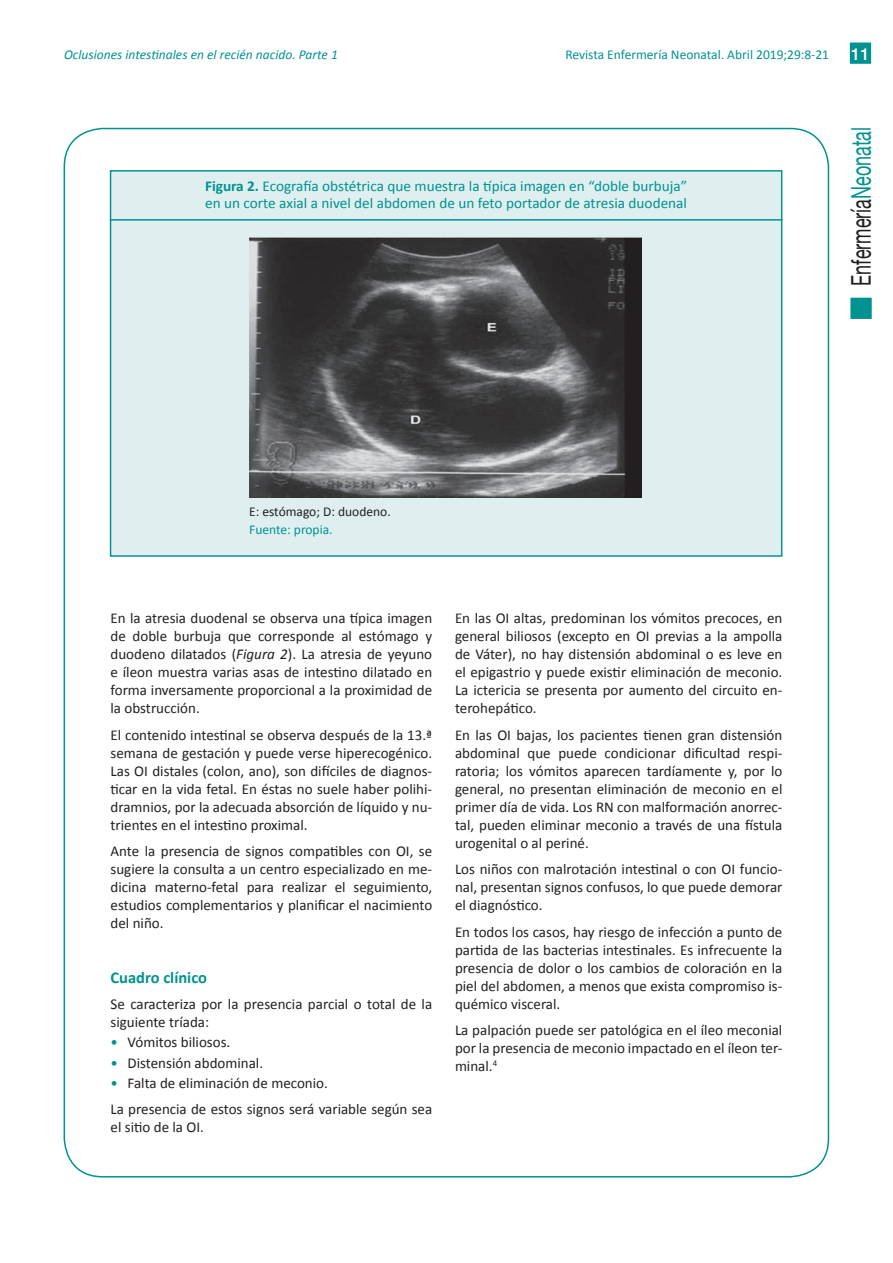
<style>
.page{position:relative;width:893px;height:1263px;background:#fff}
.page>*{position:absolute;margin:0;border:0;box-sizing:border-box;transform-origin:0 0}
.t1{font:27.15px "Helvetica Neue";color:#231f20;scale:.66 1}
.t2{font:700 16.5px "Calibri";color:#009290}
.t3{font:500 16.5px "Helvetica Neue";color:#fff}
.t4{font:15px/18px "Calibri";color:#231f20;text-align:justify}
.t5{font:15px/17.7px "Calibri";color:#009290}
.t6{font:13.5px "Calibri";color:#009290}
.t7{font:italic 13.5px "Calibri";color:#009290}
.t8{font:13.5px "Calibri";color:#231f20}
.s1{font-weight:700}
.s2{color:#009290}
.s3{font-style:italic}
</style>
<div class="page">
<div style="left:850px;top:298px;width:22px;height:21px;background:#009290;border:2px solid #009290"></div>
<div style="left:850px;top:43px;width:21px;height:21px;background:#009290"></div>
<div style="left:110px;top:170px;width:672px;height:387px;background:#dfeff0;border:1px solid #009290"></div>
<img style="left:249px;top:237px;width:393px;height:260px">
<hr style="left:110px;top:219px;width:672px;height:2px;background:#009290">
<p class="t7" style="left:64px;top:46px;width:275px">Oclusiones intestinales en el recién nacido. Parte 1</p>
<p class="t6" style="left:565px;top:46px;width:265px">Revista Enfermería Neonatal. Abril 2019;29:8-21</p>
<p class="t3" style="left:851px;top:44px;width:20px">11</p>
<p class="t5" style="left:205px;top:176px;width:484px"><span class="s1">Figura 2.</span> Ecografía obstétrica que muestra la típica imagen en “doble burbuja” en un corte axial a nivel del abdomen de un feto portador de atresia duodenal</p>
<h1 class="t1" style="left:845px;top:286px;width:242px;rotate:-90deg">Enfermería<span class="s2">Neonatal</span></h1>
<p class="t8" style="left:249px;top:503px;width:143px">E: estómago; D: duodeno.</p>
<p class="t6" style="left:249px;top:521px;width:85px">Fuente: propia.</p>
<p class="t4" style="left:111px;top:608px;width:323px">En la atresia duodenal se observa una típica imagen de doble burbuja que corresponde al estómago y duodeno dilatados (<span class="s3">Figura 2</span>). La atresia de yeyuno e íleon muestra varias asas de intestino dilatado en forma inversamente proporcional a la proximidad de la obstrucción.</p>
<p class="t4" style="left:111px;top:725px;width:323px">El contenido intestinal se observa después de la 13.ª semana de gestación y puede verse hiperecogénico.<br>Las OI distales (colon, ano), son difíciles de diagnos&shy;ticar en la vida fetal. En éstas no suele haber polihi&shy;dramnios, por la adecuada absorción de líquido y nu&shy;trientes en el intestino proximal.</p>
<p class="t4" style="left:111px;top:841px;width:323px">Ante la presencia de signos compatibles con OI, se sugiere la consulta a un centro especializado en me&shy;dicina materno-fetal para realizar el seguimiento, estudios complementarios y planificar el nacimiento del niño.</p>
<p class="t2" style="left:111px;top:967px;width:98px">Cuadro clínico</p>
<p class="t4" style="left:111px;top:994px;width:323px">Se caracteriza por la presencia parcial o total de la siguiente tríada:</p>
<p class="t4" style="left:111px;top:1033px;width:121px"><span class="s2">•</span> Vómitos biliosos.</p>
<p class="t4" style="left:111px;top:1053px;width:154px"><span class="s2">•</span> Distensión abdominal.</p>
<p class="t4" style="left:111px;top:1069px;width:323px;line-height:26.5px"><span class="s2">•</span> Falta de eliminación de meconio.<br>La presencia de estos signos será variable según sea</p>
<p class="t4" style="left:111px;top:1117px;width:95px">el sitio de la OI.</p>
<p class="t4" style="left:455px;top:608px;width:329px">En las OI altas, predominan los vómitos precoces, en general biliosos (excepto en OI previas a la ampolla de Váter), no hay distensión abdominal o es leve en el epigastrio y puede existir eliminación de meconio.<br>La ictericia se presenta por aumento del circuito en&shy;terohepático.</p>
<p class="t4" style="left:455px;top:725px;width:329px">En las OI bajas, los pacientes tienen gran distensión abdominal que puede condicionar dificultad respi&shy;ratoria; los vómitos aparecen tardíamente y, por lo general, no presentan eliminación de meconio en el primer día de vida. Los RN con malformación anorrec&shy;tal, pueden eliminar meconio a través de una fístula urogenital o al periné.</p>
<p class="t4" style="left:455px;top:859px;width:329px">Los niños con malrotación intestinal o con OI funcio&shy;nal, presentan signos confusos, lo que puede demorar el diagnóstico.</p>
<p class="t4" style="left:455px;top:922px;width:329px">En todos los casos, hay riesgo de infección a punto de partida de las bacterias intestinales. Es infrecuente la presencia de dolor o los cambios de coloración en la piel del abdomen, a menos que exista compromiso is&shy;quémico visceral.</p>
<p class="t4" style="left:455px;top:1020px;width:329px">La palpación puede ser patológica en el íleo meconial por la presencia de meconio impactado en el íleon ter&shy;minal.<sup>4</sup></p>
</div>
